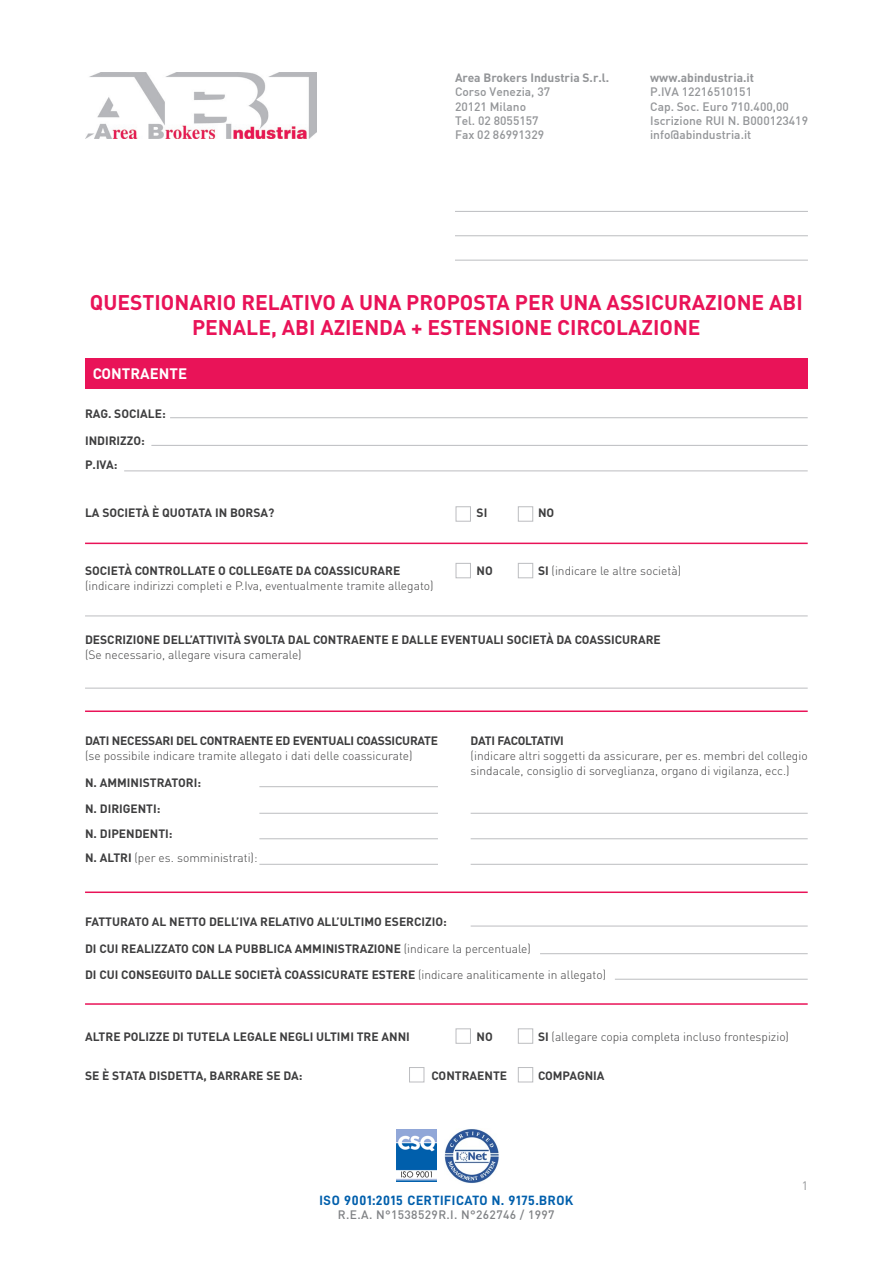
<style>
.page{position:relative;width:893px;height:1263px;background:#fff}
.page>*{position:absolute;margin:0;border:0;box-sizing:border-box;transform-origin:0 0}
.t1{font:700 21px/25.2px "DIN";color:#e91358;text-align:center}
.t2{font:700 15px "DIN";color:#fff}
.t3{font:13.5px "D DIN Bold";letter-spacing:.05em;color:#005fac}
.t4{font:700 12px "DIN";color:#3e3e3f}
.t5{font:300 12px/15px "DIN";color:#3e3e3f}
.t6{font:500 12px/14.2px "DIN";color:#939598}
.t7{font:700 12px "DIN";letter-spacing:-.02em;color:#3e3e3f}
.t8{font:700 12px "DIN";color:#939598}
.t9{font:500 12px "DIN";letter-spacing:.03em;color:#808285}
.t10{font:700 12px "DIN";letter-spacing:-.03em;color:#3e3e3f}
.t11{font:12px "DIN";color:#939598}
.s1{font-weight:700}
.s2{font-weight:300}
</style>
<div class="page">
<img style="left:445px;top:1129px;width:54px;height:54px">
<img style="left:396px;top:1130px;width:41px;height:52px">
<img style="left:85px;top:72px;width:232px;height:66px">
<hr style="left:455px;top:211px;width:353px;height:1px;background:#bcbdc0">
<hr style="left:455px;top:235px;width:353px;height:1px;background:#bcbdc0">
<hr style="left:455px;top:260px;width:353px;height:1px;background:#bcbdc0">
<div style="left:85px;top:359px;width:723px;height:30px;background:#e91358"></div>
<hr style="left:170px;top:417px;width:638px;height:1px;background:#bcbdc0">
<hr style="left:151px;top:445px;width:657px;height:1px;background:#bcbdc0">
<hr style="left:124px;top:471px;width:684px;height:1px;background:#bcbdc0">
<div style="left:456px;top:507px;width:15px;height:14px;border:1px solid #bcbdc0"></div>
<div style="left:518px;top:507px;width:15px;height:14px;border:1px solid #bcbdc0"></div>
<hr style="left:85px;top:543px;width:723px;height:1px;background:#e91358">
<div style="left:456px;top:563px;width:15px;height:15px;border:1px solid #bcbdc0"></div>
<div style="left:518px;top:563px;width:15px;height:15px;border:1px solid #bcbdc0"></div>
<hr style="left:85px;top:616px;width:723px;height:1px;background:#bcbdc0">
<hr style="left:85px;top:688px;width:723px;height:1px;background:#bcbdc0">
<hr style="left:85px;top:710px;width:723px;height:2px;background:#e91358">
<hr style="left:259px;top:786px;width:179px;height:1px;background:#bcbdc0">
<hr style="left:259px;top:813px;width:179px;height:1px;background:#bcbdc0">
<hr style="left:259px;top:838px;width:179px;height:1px;background:#bcbdc0">
<hr style="left:259px;top:864px;width:179px;height:1px;background:#bcbdc0">
<hr style="left:471px;top:813px;width:337px;height:1px;background:#bcbdc0">
<hr style="left:471px;top:838px;width:337px;height:1px;background:#bcbdc0">
<hr style="left:471px;top:864px;width:337px;height:1px;background:#bcbdc0">
<hr style="left:85px;top:891px;width:723px;height:2px;background:#e91358">
<hr style="left:471px;top:926px;width:337px;height:1px;background:#bcbdc0">
<hr style="left:540px;top:953px;width:268px;height:1px;background:#bcbdc0">
<hr style="left:615px;top:979px;width:193px;height:1px;background:#bcbdc0">
<hr style="left:85px;top:1003px;width:723px;height:2px;background:#e91358">
<div style="left:456px;top:1029px;width:15px;height:14px;border:1px solid #bcbdc0"></div>
<div style="left:518px;top:1029px;width:15px;height:14px;border:1px solid #bcbdc0"></div>
<div style="left:409px;top:1067px;width:15px;height:15px;border:1px solid #bcbdc0"></div>
<div style="left:518px;top:1067px;width:15px;height:15px;border:1px solid #bcbdc0"></div>
<p class="t8" style="left:455px;top:70px;width:156px">Area Brokers Industria S.r.l.</p>
<p class="t6" style="left:455px;top:84px;width:97px">Corso Venezia, 37<br>20121 Milano<br>Tel. 02 8055157<br>Fax 02 86991329</p>
<p class="t8" style="left:650px;top:70px;width:105px">www.abindustria.it</p>
<p class="t6" style="left:650px;top:84px;width:159px">P.IVA 12216510151<br>Cap. Soc. Euro 710.400,00<br>Iscrizione RUI N. B000123419 info@abindustria.it</p>
<p class="t1" style="left:90px;top:289px;width:714px">QUESTIONARIO RELATIVO A UNA PROPOSTA PER UNA ASSICURAZIONE ABI<br>PENALE, ABI AZIENDA + ESTENSIONE CIRCOLAZIONE</p>
<p class="t2" style="left:93px;top:364px;width:96px">CONTRAENTE</p>
<p class="t4" style="left:85px;top:405px;width:82px">RAG. SOCIALE:</p>
<p class="t4" style="left:85px;top:432px;width:61px">INDIRIZZO:</p>
<p class="t4" style="left:85px;top:456px;width:34px">P.IVA:</p>
<p class="t4" style="left:85px;top:504px;width:191px">LA SOCIETÀ È QUOTATA IN BORSA?</p>
<p class="t4" style="left:477px;top:504px;width:12px">SI</p>
<p class="t4" style="left:538px;top:504px;width:18px">NO</p>
<p class="t4" style="left:85px;top:563px;width:317px">SOCIETÀ CONTROLLATE O COLLEGATE DA COASSICURARE</p>
<p class="t4" style="left:477px;top:563px;width:18px">NO</p>
<p class="t5" style="left:538px;top:563px;width:144px"><span class="s1">SI</span> (indicare le altre società)</p>
<p class="t5" style="left:85px;top:578px;width:350px">(indicare indirizzi completi e P.Iva, eventualmente tramite allegato)</p>
<p class="t4" style="left:85px;top:632px;width:577px">DESCRIZIONE DELL’ATTIVITÀ SVOLTA DAL CONTRAENTE E DALLE EVENTUALI SOCIETÀ DA COASSICURARE</p>
<p class="t5" style="left:85px;top:647px;width:218px">(Se necessario, allegare visura camerale)</p>
<p class="t7" style="left:85px;top:733px;width:355px">DATI NECESSARI DEL CONTRAENTE ED EVENTUALI COASSICURATE</p>
<p class="t5" style="left:85px;top:748px;width:329px">(se possibile indicare tramite allegato i dati delle coassicurate)</p>
<p class="t4" style="left:85px;top:775px;width:117px">N. AMMINISTRATORI:</p>
<p class="t4" style="left:85px;top:800px;width:77px">N. DIRIGENTI:</p>
<p class="t4" style="left:85px;top:826px;width:89px">N. DIPENDENTI:</p>
<p class="t5" style="left:85px;top:850px;width:174px"><span class="s1">N. ALTRI</span> (per es. somministrati):</p>
<p class="t10" style="left:471px;top:733px;width:95px">DATI FACOLTATIVI</p>
<p class="t5" style="left:471px;top:748px;width:338px">(indicare altri soggetti da assicurare, per es. membri del collegio sindacale, consiglio di sorveglianza, organo di vigilanza, ecc.)</p>
<p class="t4" style="left:85px;top:914px;width:363px">FATTURATO AL NETTO DELL’IVA RELATIVO ALL’ULTIMO ESERCIZIO:</p>
<p class="t4" style="left:85px;top:941px;width:447px">DI CUI REALIZZATO CON LA PUBBLICA AMMINISTRAZIONE <span class="s2">(indicare la percentuale)</span></p>
<p class="t4" style="left:85px;top:966px;width:523px">DI CUI CONSEGUITO DALLE SOCIETÀ COASSICURATE ESTERE <span class="s2">(indicare analiticamente in allegato)</span></p>
<p class="t4" style="left:85px;top:1028px;width:326px">ALTRE POLIZZE DI TUTELA LEGALE NEGLI ULTIMI TRE ANNI</p>
<p class="t4" style="left:477px;top:1028px;width:18px">NO</p>
<p class="t5" style="left:538px;top:1028px;width:252px"><span class="s1">SI</span> (allegare copia completa incluso frontespizio)</p>
<p class="t4" style="left:85px;top:1067px;width:219px">SE È STATA DISDETTA, BARRARE SE DA:</p>
<p class="t4" style="left:432px;top:1067px;width:77px">CONTRAENTE</p>
<p class="t4" style="left:538px;top:1067px;width:68px">COMPAGNIA</p>
<p class="t3" style="left:319px;top:1193px;width:255px">ISO 9001:2015 CERTIFICATO N. 9175.BROK</p>
<p class="t9" style="left:338px;top:1207px;width:218px">R.E.A. N°1538529R.I. N°262746 / 1997</p>
<p class="t11" style="left:802px;top:1178px;width:8px">1</p>
</div>
